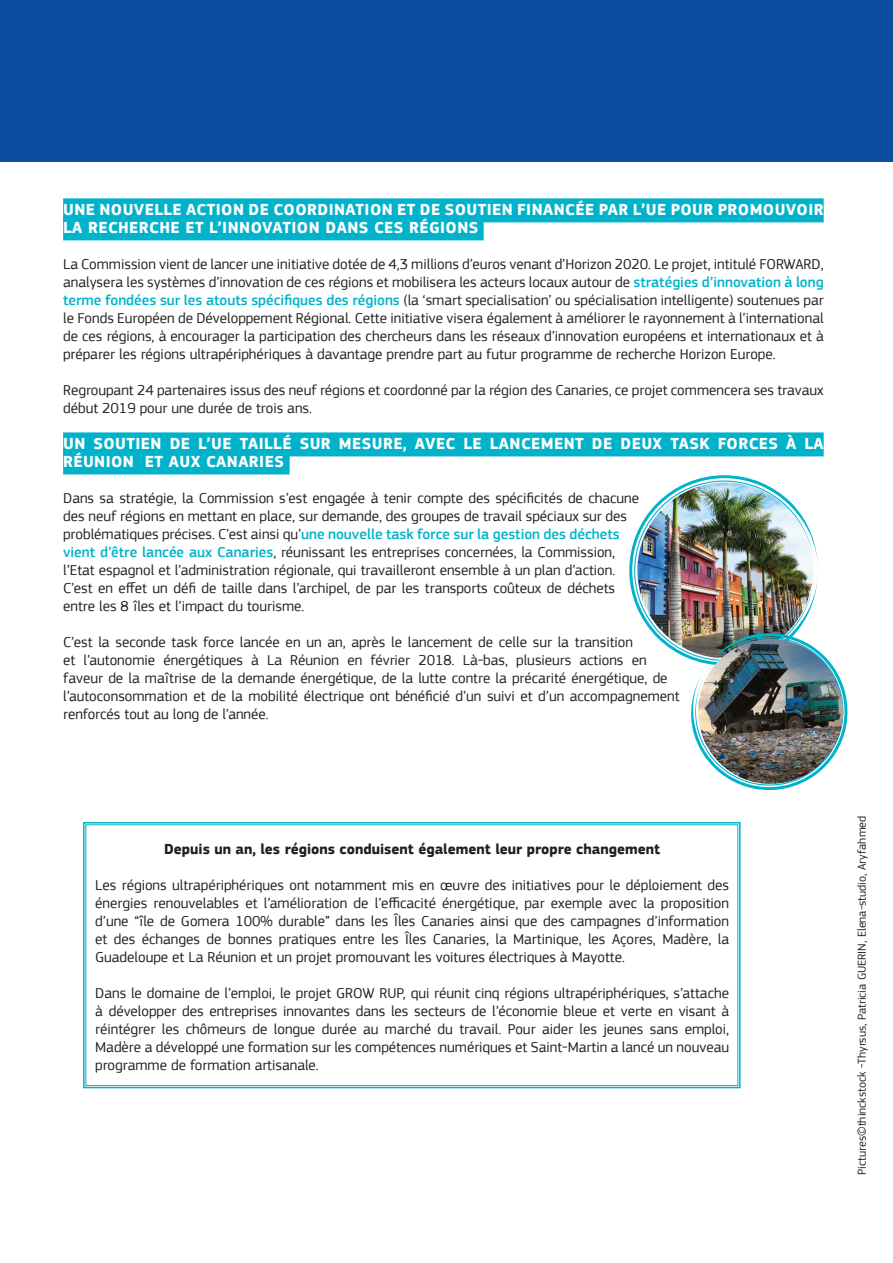
<style>
.page{position:relative;width:893px;height:1263px;background:#fff}
.page>*{position:absolute;margin:0;border:0;box-sizing:border-box;transform-origin:0 0}
.t1{font:700 16.5px/18px "EC Square Sans Pro";letter-spacing:.025em;color:#fff}
.t2{font:15px/18px "EC Square Sans Pro";color:#231f20;text-align:justify}
.t3{font:700 15px "EC Square Sans Pro";color:#231f20}
.t4{font:12px "EC Square Sans Pro";color:#231f20}
.s1{font-weight:500;color:#00b3cb}
</style>
<div class="page">
<div style="left:0;top:0;width:893px;height:162px;background:#0c4da2"></div>
<div style="left:63px;top:198px;width:761px;height:24px;background:#00b3cb"></div>
<div style="left:63px;top:216px;width:421px;height:24px;background:#00b3cb"></div>
<div style="left:63px;top:432px;width:761px;height:24px;background:#00b3cb"></div>
<div style="left:63px;top:450px;width:227px;height:24px;background:#00b3cb"></div>
<svg style="left:83px;top:822px;width:658px;height:267px"></svg>
<div style="left:86px;top:824px;width:652px;height:262px;border:1px solid #00b3cb"></div>
<img style="left:629px;top:475px;width:219px;height:315px">
<img style="left:698px;top:639px;width:145px;height:145px;border-radius:72px">
<p class="t1" style="left:63px;top:201px;width:762px">UNE NOUVELLE ACTION DE COORDINATION ET DE SOUTIEN FINANCÉE PAR L’UE POUR PROMOUVOIR<br>LA RECHERCHE ET L’INNOVATION DANS CES RÉGIONS</p>
<p class="t2" style="left:63px;top:255px;width:762px">La Commission vient de lancer une initiative dotée de 4,3 millions d’euros venant d’Horizon 2020. Le projet, intitulé FORWARD, analysera les systèmes d’innovation de ces régions et mobilisera les acteurs locaux autour de <span class="s1">stratégies d’innovation à long terme fondées sur les atouts spécifiques des régions</span> (la ‘smart specialisation’ ou spécialisation intelligente) soutenues par le Fonds Européen de Développement Régional. Cette initiative visera également à améliorer le rayonnement à l’international de ces régions, à encourager la participation des chercheurs dans les réseaux d’innovation européens et internationaux et à préparer les régions ultrapériphériques à davantage prendre part au futur programme de recherche Horizon Europe.</p>
<p class="t2" style="left:63px;top:381px;width:762px">Regroupant 24 partenaires issus des neuf régions et coordonné par la région des Canaries, ce projet commencera ses travaux début 2019 pour une durée de trois ans.</p>
<p class="t1" style="left:63px;top:435px;width:762px">UN SOUTIEN DE L’UE TAILLÉ SUR MESURE, AVEC LE LANCEMENT DE DEUX TASK FORCES À LA<br>RÉUNION ET AUX CANARIES</p>
<p class="t2" style="left:63px;top:489px;width:578px;text-align:left">Dans sa stratégie, la Commission s’est engagée à tenir compte des spécificités de chacune des neuf régions en mettant en place, sur demande, des groupes de travail spéciaux sur des problématiques précises. C’est ainsi qu’<span class="s1">une nouvelle task force sur la gestion des déchets vient d’être lancée aux Canaries</span>, réunissant les entreprises concernées, la Commission, l’Etat espagnol et l’administration régionale, qui travailleront ensemble à un plan d’action.<br>C’est en effet un défi de taille dans l’archipel, de par les transports coûteux de déchets entre les 8 îles et l’impact du tourisme.</p>
<p class="t2" style="left:63px;top:633px;width:618px;text-align:left">C’est la seconde task force lancée en un an, après le lancement de celle sur la transition<br>et l’autonomie énergétiques à La Réunion en février 2018. Là-bas, plusieurs actions en faveur de la maîtrise de la demande énergétique, de la lutte contre la précarité énergétique, de l’autoconsommation et de la mobilité électrique ont bénéficié d’un suivi et d’un accompagnement renforcés tout au long de l’année.</p>
<p class="t3" style="left:164px;top:840px;width:498px">Depuis un an, les régions conduisent également leur propre changement</p>
<p class="t2" style="left:95px;top:876px;width:635px">Les régions ultrapériphériques ont notamment mis en œuvre des initiatives pour le déploiement des énergies renouvelables et l’amélioration de l’efficacité énergétique, par exemple avec la proposition d’une “île de Gomera 100% durable” dans les Îles Canaries ainsi que des campagnes d’information et des échanges de bonnes pratiques entre les Îles Canaries, la Martinique, les Açores, Madère, la Guadeloupe et La Réunion et un projet promouvant les voitures électriques à Mayotte.</p>
<p class="t2" style="left:95px;top:984px;width:635px">Dans le domaine de l’emploi, le projet GROW RUP, qui réunit cinq régions ultrapériphériques, s’attache à développer des entreprises innovantes dans les secteurs de l’économie bleue et verte en visant à réintégrer les chômeurs de longue durée au marché du travail. Pour aider les jeunes sans emploi, Madère a développé une formation sur les compétences numériques et Saint-Martin a lancé un nouveau programme de formation artisanale.</p>
<p class="t4" style="left:855px;top:1175px;width:361px;rotate:-90deg">Pictures©thinckstock -Thyrsus, Patricia GUERIN, Elena-studio, Aryfahmed</p>
</div>
